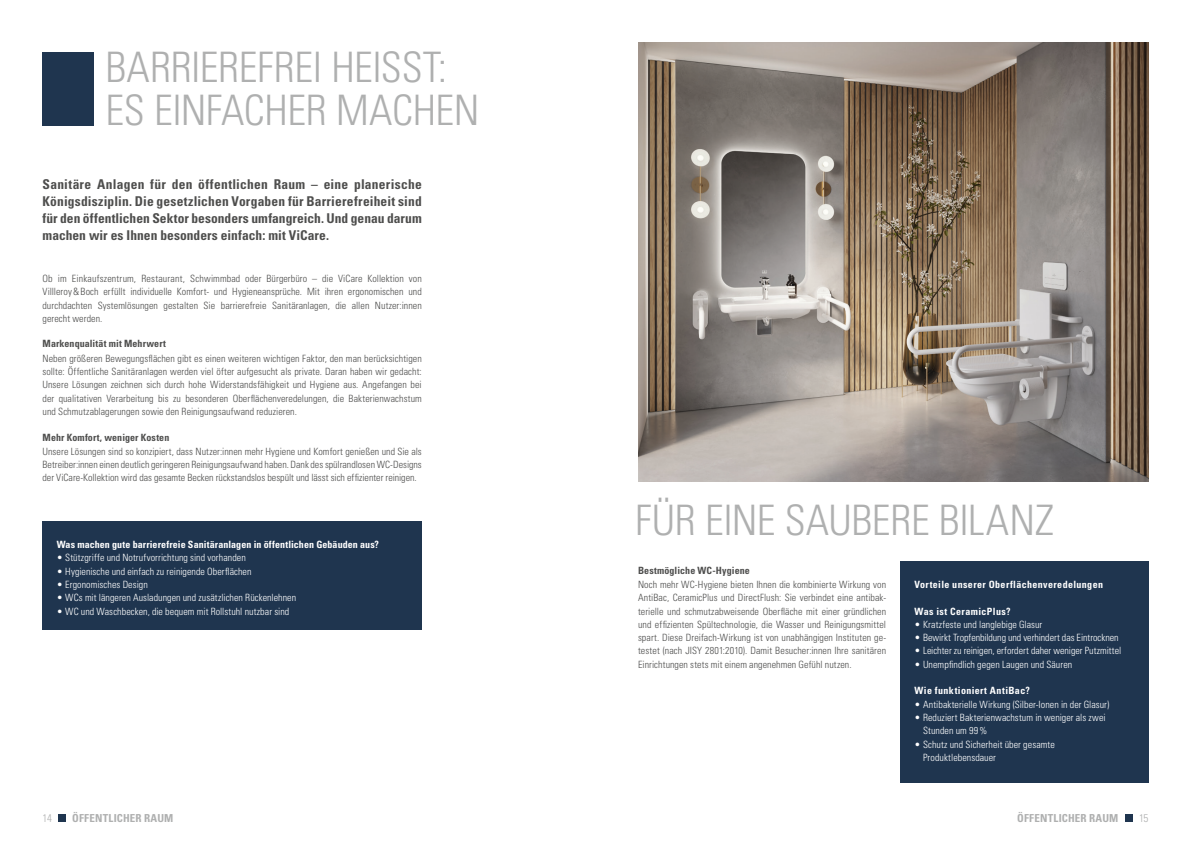
<style>
.page{position:relative;width:1191px;height:842px;background:#fff}
.page>*{position:absolute;margin:0;border:0;box-sizing:border-box;transform-origin:0 0}
.t1{font:300 condensed 42px/43px "Univers LT";letter-spacing:-.01em;color:#afb0b0}
.t2{font:700 condensed 13.5px/17px "Univers LT";color:#4e4e4d;text-align:justify}
.t3{font:700 condensed 11px "Univers LT";letter-spacing:.01em;color:#afb0b0}
.t4{font:300 condensed 11px "Univers LT";color:#afb0b0}
.t5{font:300 condensed 10px/13.3px "Univers LT";letter-spacing:.005em;color:#4e4e4d;text-align:justify}
.t6{font:300 condensed 10px/13.3px "Univers LT";letter-spacing:.005em;color:#fff}
.t7{font:700 condensed 10px "Univers LT";letter-spacing:.03em;color:#fff}
.t8{font:700 condensed 10px "Univers LT";letter-spacing:.01em;color:#4e4e4d}
.t9{font:700 condensed 10px "Univers LT";letter-spacing:.005em;color:#fff}
</style>
<div class="page">
<div style="left:900px;top:561px;width:248px;height:221px;background:#1f354f"></div>
<div style="left:43px;top:52px;width:51px;height:74px;background:#1f354f"></div>
<div style="left:1125px;top:814px;width:7px;height:8px;background:#1f354f"></div>
<div style="left:58px;top:814px;width:8px;height:8px;background:#1f354f"></div>
<img style="left:638px;top:43px;width:510px;height:439px">
<div style="left:43px;top:521px;width:379px;height:108px;background:#1f354f"></div>
<h1 class="t1" style="left:105px;top:46px;width:375px">BARRIEREFREI HEISST:<br>ES EINFACHER MACHEN</h1>
<p class="t2" style="left:43px;top:175px;width:381px">Sanitäre Anlagen für den öffentlichen Raum – eine planerische Königsdisziplin. Die gesetzlichen Vorgaben für Barrierefreiheit sind für den öffentlichen Sektor besonders umfangreich. Und genau darum machen wir es Ihnen besonders einfach: mit ViCare.</p>
<p class="t5" style="left:43px;top:272px;width:381px">Ob im Einkaufszentrum, Restaurant, Schwimmbad oder Bürgerbüro – die ViCare Kollektion von Villleroy&amp;Boch erfüllt individuelle Komfort- und Hygieneansprüche. Mit ihren ergonomischen und durchdachten Systemlösungen gestalten Sie barrierefreie Sanitäranlagen, die allen Nutzer:innen gerecht werden.</p>
<p class="t8" style="left:43px;top:338px;width:125px">Markenqualität mit Mehrwert</p>
<p class="t5" style="left:43px;top:352px;width:381px">Neben größeren Bewegungsflächen gibt es einen weiteren wichtigen Faktor, den man berücksichtigen sollte: Öffentliche Sanitäranlagen werden viel öfter aufgesucht als private. Daran haben wir gedacht:<br>Unsere Lösungen zeichnen sich durch hohe Widerstandsfähigkeit und Hygiene aus. Angefangen bei der qualitativen Verarbeitung bis zu besonderen Oberflächenveredelungen, die Bakterienwachstum und Schmutzablagerungen sowie den Reinigungsaufwand reduzieren.</p>
<p class="t8" style="left:43px;top:431px;width:128px">Mehr Komfort, weniger Kosten</p>
<p class="t5" style="left:43px;top:445px;width:381px">Unsere Lösungen sind so konzipiert, dass Nutzer:innen mehr Hygiene und Komfort genießen und Sie als Betreiber:innen einen deutlich geringeren Reinigungsaufwand haben. Dank des spülrandlosen WC-Designs der ViCare-Kollektion wird das gesamte Becken rückstandslos bespült und lässt sich effizienter reinigen.</p>
<p class="t9" style="left:57px;top:538px;width:324px">Was machen gute barrierefreie Sanitäranlagen in öffentlichen Gebäuden aus?</p>
<p class="t6" style="left:57px;top:551px;width:191px">• Stützgriffe und Notrufvorrichtung sind vorhanden</p>
<p class="t6" style="left:57px;top:564px;width:196px">• Hygienische und einfach zu reinigende Oberflächen</p>
<p class="t6" style="left:57px;top:578px;width:93px">• Ergonomisches Design</p>
<p class="t6" style="left:57px;top:591px;width:241px">• WCs mit längeren Ausladungen und zusätzlichen Rückenlehnen</p>
<p class="t6" style="left:57px;top:604px;width:234px">• WC und Waschbecken, die bequem mit Rollstuhl nutzbar sind</p>
<h1 class="t1" style="left:635px;top:498px;width:420px">FÜR EINE SAUBERE BILANZ</h1>
<p class="t8" style="left:638px;top:564px;width:113px">Bestmögliche WC-Hygiene</p>
<p class="t5" style="left:638px;top:578px;width:250px">Noch mehr WC-Hygiene bieten Ihnen die kombinierte Wirkung von AntiBac, CeramicPlus und DirectFlush: Sie verbindet eine antibak&shy;terielle und schmutzabweisende Oberfläche mit einer gründlichen und effizienten Spültechnologie, die Wasser und Reinigungsmittel spart. Diese Dreifach-Wirkung ist von unabhängigen Instituten ge&shy;testet (nach JISY 2801:2010). Damit Besucher:innen Ihre sanitären Einrichtungen stets mit einem angenehmen Gefühl nutzen.</p>
<p class="t7" style="left:914px;top:578px;width:190px">Vorteile unserer Oberflächenveredelungen</p>
<p class="t7" style="left:914px;top:605px;width:97px">Was ist CeramicPlus?</p>
<p class="t6" style="left:914px;top:618px;width:129px">• Kratzfeste und langlebige Glasur</p>
<p class="t6" style="left:914px;top:631px;width:206px">• Bewirkt Tropfenbildung und verhindert das Eintrocknen</p>
<p class="t6" style="left:914px;top:644px;width:208px">• Leichter zu reinigen, erfordert daher weniger Putzmittel</p>
<p class="t6" style="left:914px;top:657px;width:159px">• Unempfindlich gegen Laugen und Säuren</p>
<p class="t7" style="left:914px;top:685px;width:117px">Wie funktioniert AntiBac?</p>
<p class="t6" style="left:914px;top:697px;width:196px">• Antibakterielle Wirkung (Silber-Ionen in der Glasur)</p>
<p class="t6" style="left:923px;top:711px;width:184px;text-indent:-8px">• Reduziert Bakterienwachstum in weniger als zwei<br>Stunden um 99%</p>
<p class="t6" style="left:923px;top:737px;width:133px;text-indent:-8px">• Schutz und Sicherheit über gesamte<br>Produktlebensdauer</p>
<p class="t4" style="left:43px;top:812px;width:11px">14</p>
<p class="t3" style="left:72px;top:812px;width:103px">ÖFFENTLICHER RAUM</p>
<p class="t3" style="left:1017px;top:812px;width:103px">ÖFFENTLICHER RAUM</p>
<p class="t4" style="left:1139px;top:812px;width:11px">15</p>
</div>
